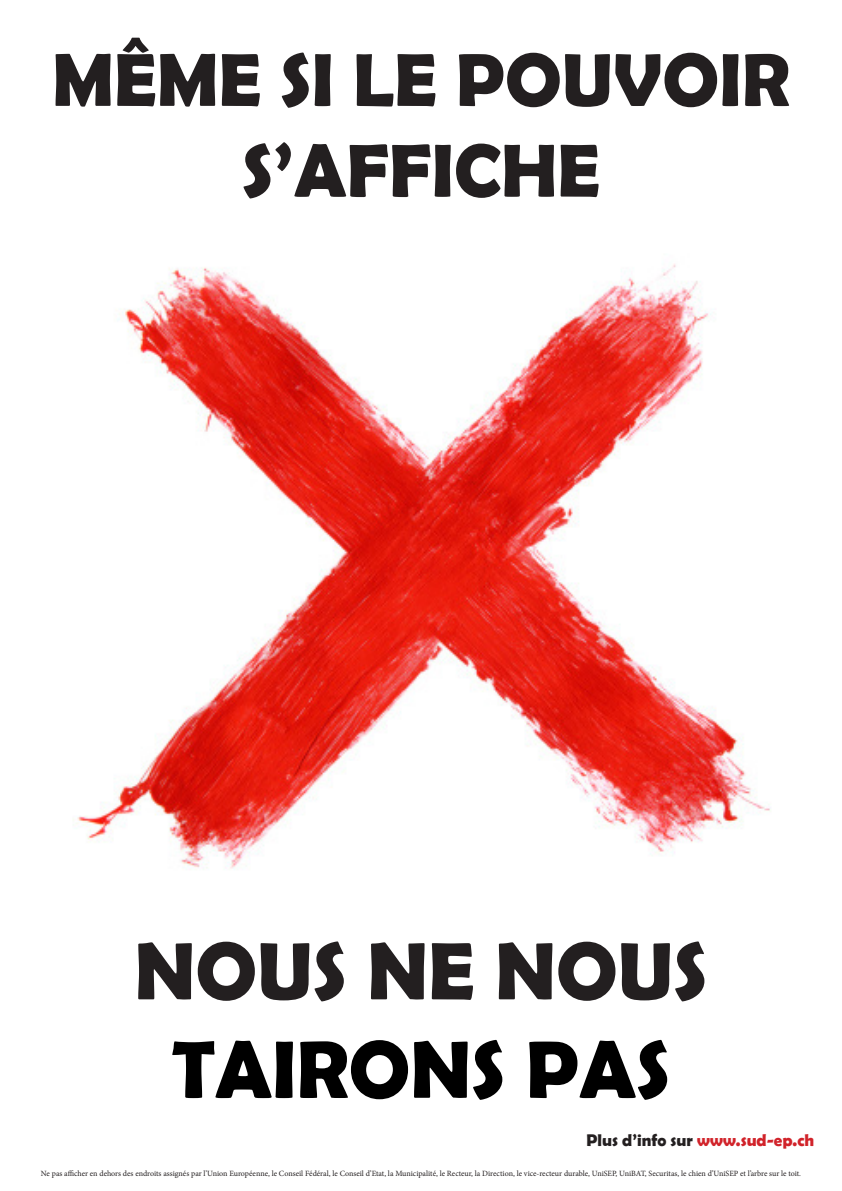
<style>
.page{position:relative;width:842px;height:1191px;background:#fff}
.page>*{position:absolute;margin:0;border:0;box-sizing:border-box;transform-origin:0 0}
.t1{font:700 82px/98.4px "Berlin Sans FB Demi";color:#231f20;text-align:center}
.t2{font:700 75.6px/90.7px "Berlin Sans FB Demi";color:#231f20;text-align:center}
.t3{font:700 17px "Berlin Sans FB Demi";color:#231f20}
.t4{font:8px "Minion Pro";color:#231f20}
.s1{color:#000}
.s2{color:#d1232a}
</style>
<div class="page">
<img style="left:73px;top:264px;width:697px;height:606px">
<p class="t2" style="left:52px;top:33px;width:739px">MÊME SI LE POUVOIR<br>S’AFFICHE</p>
<p class="t1" style="left:135px;top:920px;width:574px">NOUS NE NOUS<br><span class="s1">TAIRONS PAS</span></p>
<p class="t3" style="left:586px;top:1130px;width:229px">Plus d’info sur <span class="s2">www.sud-ep.ch</span></p>
<p class="t4" style="left:41px;top:1168px;width:762px">Ne pas afficher en dehors des endroits assignés par l’Union Européenne, le Conseil Fédéral, le Conseil d’Etat, la Municipalité, le Recteur, la Direction, le vice-recteur durable, UniSEP, UniBAT, Securitas, le chien d’UniSEP et l’arbre sur le toit.</p>
</div>
